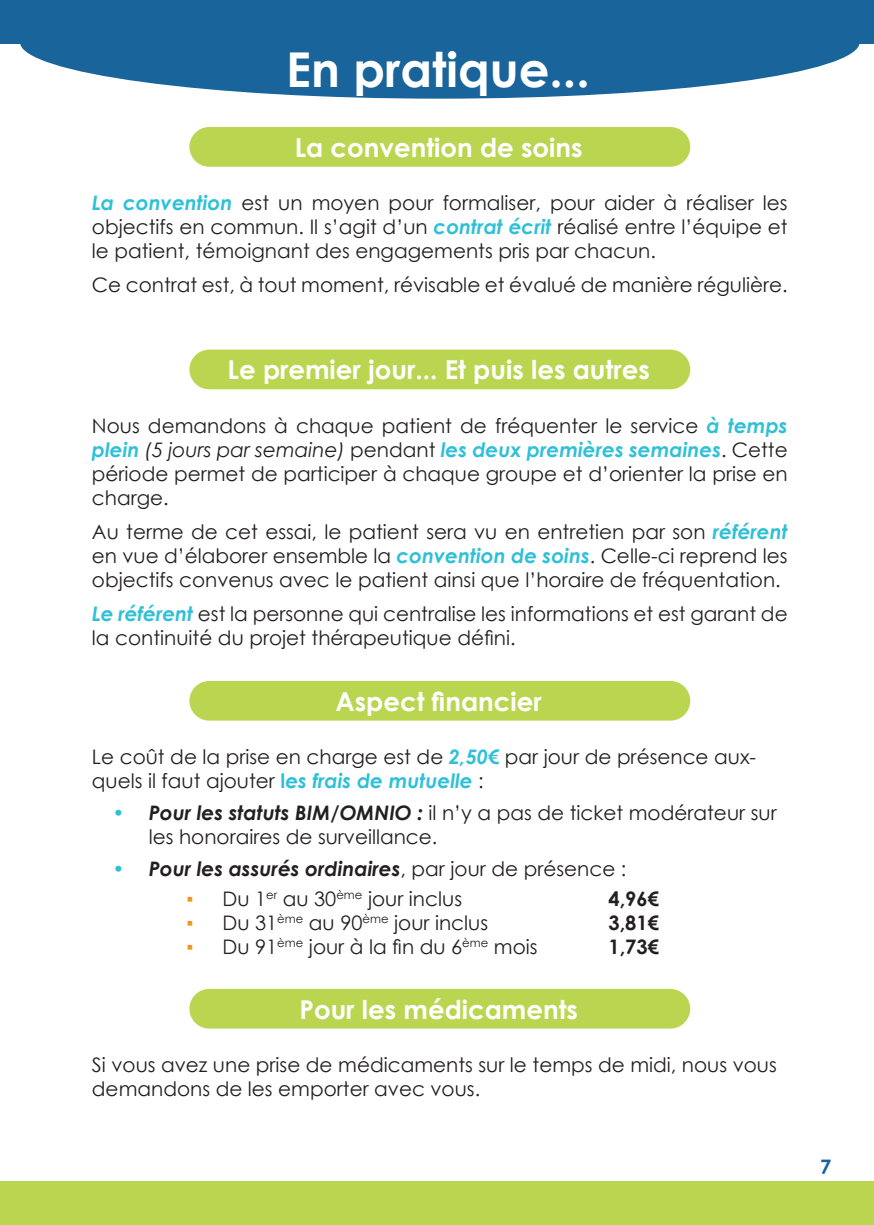
<style>
.page{position:relative;width:874px;height:1225px;background:#fff}
.page>*{position:absolute;margin:0;border:0;box-sizing:border-box;transform-origin:0 0}
.t1{font:700 48px "Century Gothic";color:#fff}
.t2{font:700 26px "Century Gothic";color:#fff}
.t3{font:20px/24px "Century Gothic";color:#231f20}
.t4{font:italic 700 20px "Century Gothic";color:#231f20}
.t5{font:700 20px "Century Gothic";color:#231f20}
.t6{font:700 20px "Century Gothic";color:#18649b}
.s1{font-weight:700;font-style:italic;color:#2fc0d8}
.s2{font-style:italic}
.s3{font-weight:700;color:#2fc0d8}
.s4{color:#2fc0d8}
.s5{font-weight:700;font-style:italic}
.s6{font-weight:400;font-style:normal;color:#2fc0d8}
.s7{font-weight:400;font-style:normal}
.s8{color:#f7931d}
</style>
<div class="page">
<div style="left:0;top:0;width:873px;height:43px;background:#18649b"></div>
<div style="left:0;top:1181px;width:873px;height:44px;background:#bad651"></div>
<div style="left:189px;top:127px;width:501px;height:40px;background:#bad651;border-radius:20px"></div>
<div style="left:189px;top:349px;width:501px;height:40px;background:#bad651;border-radius:20px"></div>
<div style="left:189px;top:681px;width:501px;height:39px;background:#bad651;border-radius:20px"></div>
<div style="left:189px;top:989px;width:501px;height:39px;background:#bad651;border-radius:20px"></div>
<svg style="left:20px;top:43px;width:839px;height:56px;fill:#18649b"></svg>
<h1 class="t1" style="left:286px;top:34px;width:305px">En pratique...</h1>
<p class="t2" style="left:294px;top:127px;width:289px">La convention de soins</p>
<p class="t3" style="left:92px;top:190px;width:697px;text-align:justify"><span class="s1">La convention</span> est un moyen pour formaliser, pour aider à réaliser les objectifs en commun. Il s’agit d’un <span class="s1">contrat écrit</span> réalisé entre l’équipe et le patient, témoignant des engagements pris par chacun.</p>
<p class="t3" style="left:92px;top:272px;width:697px">Ce contrat est, à tout moment, révisable et évalué de manière régulière.</p>
<p class="t2" style="left:227px;top:350px;width:423px">Le premier jour... Et puis les autres</p>
<p class="t3" style="left:92px;top:413px;width:697px;text-align:justify">Nous demandons à chaque patient de fréquenter le service <span class="s1">à temps plein</span> <span class="s2">(5 jours par semaine)</span> pendant <span class="s1">les deux premières semaines</span>. Cette période permet de participer à chaque groupe et d’orienter la prise en charge.</p>
<p class="t3" style="left:92px;top:519px;width:697px;text-align:justify">Au terme de cet essai, le patient sera vu en entretien par son <span class="s1">référent </span>en vue d’élaborer ensemble la <span class="s1">convention de soins</span>. Celle-ci reprend les objectifs convenus avec le patient ainsi que l’horaire de fréquentation.</p>
<p class="t3" style="left:92px;top:601px;width:697px"><span class="s1">Le référent</span> est la personne qui centralise les informations et est garant de la continuité du projet thérapeutique défini.</p>
<p class="t2" style="left:335px;top:681px;width:207px">Aspect financier</p>
<p class="t3" style="left:92px;top:744px;width:665px">Le coût de la prise en charge est de <span class="s1">2,50€</span> par jour de présence aux&shy;quels il faut ajouter <span class="s3">l</span><span class="s1">es frais de mutuelle</span> :</p>
<p class="t3" style="left:149px;top:800px;width:629px;text-indent:-36px"><span class="s4">•</span> <span class="s5">Pour les statuts BIM/OMNIO :</span> il n’y a pas de ticket modérateur sur les honoraires de surveillance.</p>
<p class="t4" style="left:113px;top:853px;width:515px"><span class="s6">•</span> Pour les assurés ordinaires<span class="s7">, par jour de présence :</span></p>
<p class="t3" style="left:186px;top:886px;width:277px"><span class="s8">▪</span> Du 1<sup>er</sup> au 30<sup>ème</sup> jour inclus</p>
<p class="t5" style="left:608px;top:883px;width:52px">4,96€</p>
<p class="t3" style="left:186px;top:910px;width:303px"><span class="s8">▪</span> Du 31<sup>ème</sup> au 90<sup>ème</sup> jour inclus</p>
<p class="t5" style="left:608px;top:907px;width:52px">3,81€</p>
<p class="t3" style="left:186px;top:934px;width:352px"><span class="s8">▪</span> Du 91<sup>ème</sup> jour à la fin du 6<sup>ème</sup> mois</p>
<p class="t5" style="left:608px;top:931px;width:52px">1,73€</p>
<p class="t2" style="left:299px;top:989px;width:280px">Pour les médicaments</p>
<p class="t3" style="left:92px;top:1052px;width:686px">Si vous avez une prise de médicaments sur le temps de midi, nous vous demandons de les emporter avec vous.</p>
<p class="t6" style="left:819px;top:1151px;width:13px">7</p>
</div>
